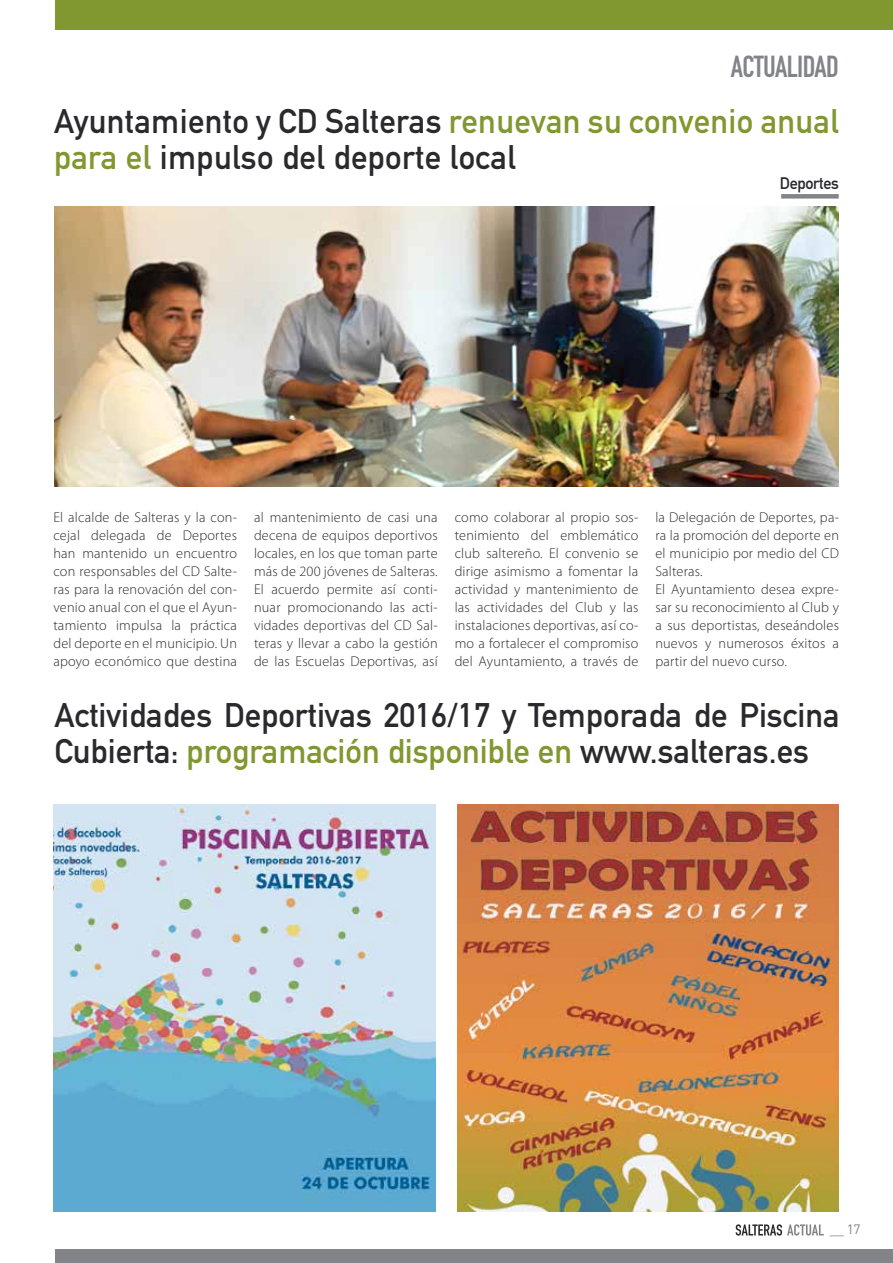
<style>
.page{position:relative;width:893px;height:1263px;background:#fff}
.page>*{position:absolute;margin:0;border:0;box-sizing:border-box;transform-origin:0 0}
.t1{font:33.6px/36px "DIN Mittelschrift";color:#2a292d}
.t2{font:30px "DIN Engschrift";color:#82848a}
.t3{font:16.5px "DIN Mittelschrift";letter-spacing:-.02em;color:#2a292d}
.t4{font:300 14.25px/18px "Myriad Pro";letter-spacing:.015em;color:#2a292d;text-align:justify}
.t5{font:13.5px "DIN";color:#82848a}
.s1{color:#819730}
</style>
<div class="page">
<svg style="left:736px;top:1224px;width:88px;height:11px"></svg>
<div style="left:55px;top:0;width:838px;height:29px;background:#819730"></div>
<div style="left:55px;top:1249px;width:838px;height:14px;background:#82848a"></div>
<div style="left:781px;top:194px;width:58px;height:5px;background:#82848a"></div>
<img style="left:54px;top:206px;width:785px;height:280px">
<img style="left:457px;top:804px;width:382px;height:408px">
<img style="left:53px;top:804px;width:382px;height:408px">
<h2 class="t2" style="left:731px;top:48px;width:13px">ACTUA</h2>
<h2 class="t2" style="left:787px;top:48px;width:22px">LIDAD</h2>
<h1 class="t1" style="left:54px;top:103px;width:786px">Ayuntamiento y CD Salteras <span class="s1">renuevan su convenio anual para el</span> impulso del deporte local</h1>
<p class="t3" style="left:780px;top:173px;width:61px">Deportes</p>
<p class="t4" style="left:53px;top:508px;width:185px">El alcalde de Salteras y la con&shy;cejal delegada de Deportes han mantenido un encuentro con responsables del CD Salte&shy;ras para la renovación del con&shy;venio anual con el que el Ayun&shy;tamiento impulsa la práctica del deporte en el municipio. Un apoyo económico que destina</p>
<p class="t4" style="left:254px;top:508px;width:185px">al mantenimiento de casi una decena de equipos deportivos locales, en los que toman parte más de 200 jóvenes de Salteras.<br>El acuerdo permite así conti&shy;nuar promocionando las acti&shy;vidades deportivas del CD Sal&shy;teras y llevar a cabo la gestión de las Escuelas Deportivas, así</p>
<p class="t4" style="left:455px;top:508px;width:185px">como colaborar al propio sos&shy;tenimiento del emblemático club saltereño. El convenio se dirige asimismo a fomentar la actividad y mantenimiento de las actividades del Club y las instalaciones deportivas, así co&shy;mo a fortalecer el compromiso del Ayuntamiento, a través de</p>
<p class="t4" style="left:655px;top:508px;width:185px;text-align:left">la Delegación de Deportes, pa&shy;ra la promoción del deporte en el municipio por medio del CD<br>Salteras.<br>El Ayuntamiento desea expre&shy;sar su reconocimiento al Club y a sus deportistas, deseándoles nuevos y numerosos éxitos a partir del nuevo curso.</p>
<h1 class="t1" style="left:55px;top:697px;width:786px">Actividades Deportivas 2016/17 y Temporada de Piscina<br>Cubierta: <span class="s1">programación disponible en</span> www.salteras.es</h1>
<p class="t5" style="left:830px;top:1220px;width:32px">__ 17</p>
</div>
